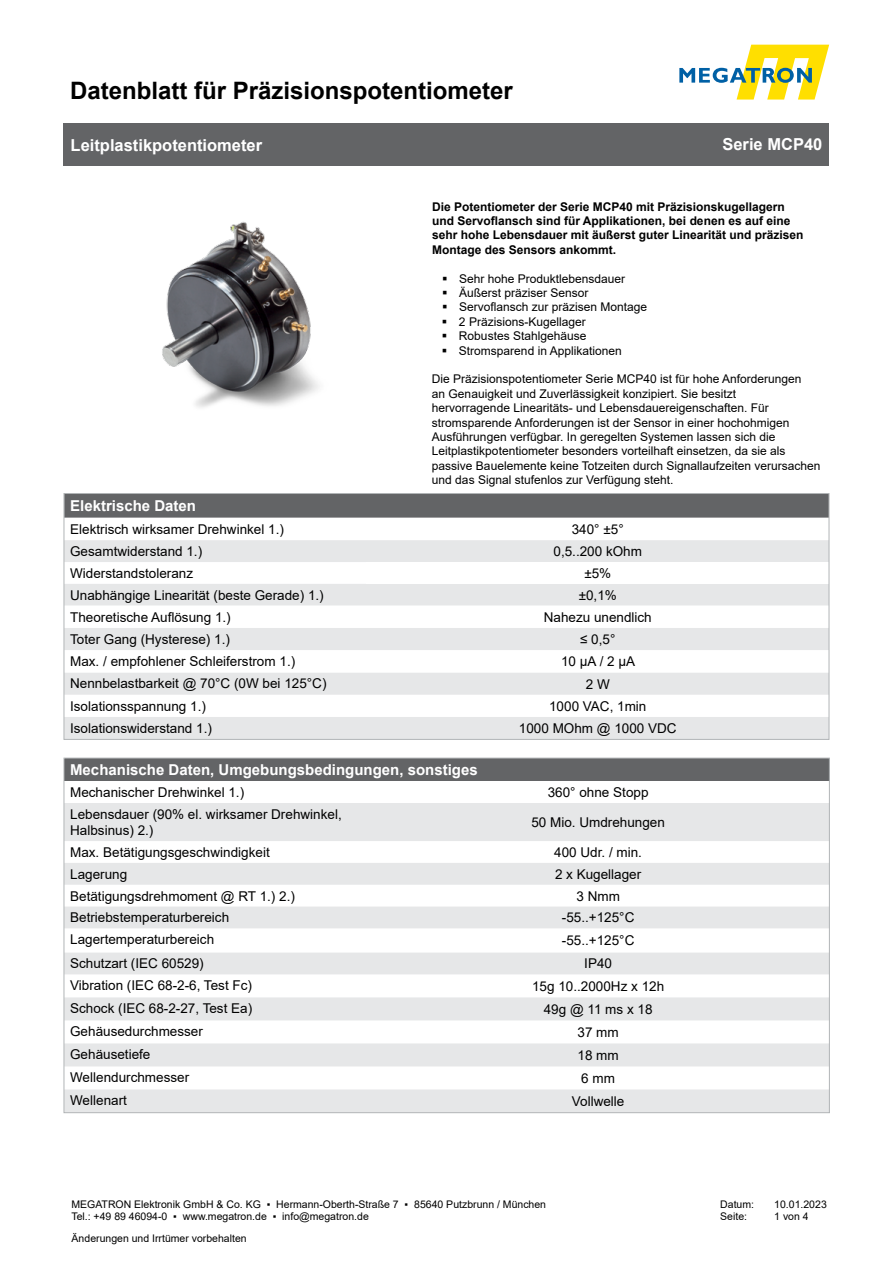
<style>
.page{position:relative;width:893px;height:1263px;background:#fff}
.page>*{position:absolute;margin:0;border:0;box-sizing:border-box;transform-origin:0 0}
.t1{font:700 24px "Arial";color:#000}
.t2{font:700 16.5px "Arial";color:#fff}
.t3{font:700 15px "Arial";color:#fff}
.t4{font:13.5px/16.2px "Arial";color:#000}
.t5{font:12px/14.4px "Arial";color:#000}
.t6{font:700 12px/14.4px "Arial";color:#000}
.t7{font:10.5px/12.6px "Arial";color:#000}
</style>
<div class="page">
<svg style="left:679px;top:45px;width:150px;height:55px"></svg>
<div style="left:64px;top:123px;width:765px;height:43px;background:#636466"></div>
<div style="left:66px;top:495px;width:761px;height:23px;background:#636466"></div>
<svg style="left:66px;top:540px;width:761px;height:197px;fill:#e6e7e8"></svg>
<div style="left:367px;top:562px;width:462px;height:22px;background:#fff"></div>
<svg style="left:66px;top:606px;width:761px;height:22px"></svg>
<svg style="left:66px;top:650px;width:761px;height:22px"></svg>
<div style="left:64px;top:493px;width:765px;height:246px;border:1px solid #b1b4b6"></div>
<div style="left:64px;top:758px;width:765px;height:23px;background:#636466"></div>
<svg style="left:66px;top:803px;width:762px;height:308px;fill:#e6e7e8"></svg>
<img style="left:162px;top:221px;width:157px;height:187px">
<h1 class="t1" style="left:70px;top:73px;width:444px">Datenblatt für Präzisionspotentiometer</h1>
<p class="t2" style="left:71px;top:133px;width:193px">Leitplastikpotentiometer</p>
<p class="t2" style="left:722px;top:133px;width:101px">Serie MCP40</p>
<p class="t6" style="left:432px;top:199px;width:373px">Die Potentiometer der Serie MCP40 mit Präzisionskugellagern und Servoflansch sind für Applikationen, bei denen es auf eine sehr hohe Lebensdauer mit äußerst guter Linearität und präzisen Montage des Sensors ankommt.</p>
<p class="t5" style="left:459px;top:271px;width:190px">Sehr hohe Produktlebensdauer<br>Äußerst präziser Sensor<br>Servoflansch zur präzisen Montage<br>2 Präzisions-Kugellager<br>Robustes Stahlgehäuse<br>Stromsparend in Applikationen</p>
<p class="t5" style="left:432px;top:372px;width:390px">Die Präzisionspotentiometer Serie MCP40 ist für hohe Anforderungen<br>an Genauigkeit und Zuverlässigkeit konzipiert. Sie besitzt<br>hervorragende Linearitäts- und Lebensdauereigenschaften. Für stromsparende Anforderungen ist der Sensor in einer hochohmigen Ausführungen verfügbar. In geregelten Systemen lassen sich die Leitplastikpotentiometer besonders vorteilhaft einsetzen, da sie als passive Bauelemente keine Totzeiten durch Signallaufzeiten verursachen und das Signal stufenlos zur Verfügung steht.</p>
<p class="t3" style="left:70px;top:495px;width:127px">Elektrische Daten</p>
<p class="t4" style="left:70px;top:521px;width:215px">Elektrisch wirksamer Drehwinkel 1.)</p>
<p class="t4" style="left:572px;top:521px;width:53px">340° ±5°</p>
<p class="t4" style="left:70px;top:543px;width:134px">Gesamtwiderstand 1.)</p>
<p class="t4" style="left:553px;top:543px;width:90px">0,5..200 kOhm</p>
<p class="t4" style="left:70px;top:565px;width:125px">Widerstandstoleranz</p>
<p class="t4" style="left:584px;top:565px;width:28px">±5%</p>
<p class="t4" style="left:70px;top:587px;width:255px">Unabhängige Linearität (beste Gerade) 1.)</p>
<p class="t4" style="left:579px;top:587px;width:40px">±0,1%</p>
<p class="t4" style="left:70px;top:609px;width:162px">Theoretische Auflösung 1.)</p>
<p class="t4" style="left:544px;top:609px;width:110px">Nahezu unendlich</p>
<p class="t4" style="left:70px;top:631px;width:161px">Toter Gang (Hysterese) 1.)</p>
<p class="t4" style="left:580px;top:631px;width:37px">≤ 0,5°</p>
<p class="t4" style="left:70px;top:653px;width:227px">Max. / empfohlener Schleiferstrom 1.)</p>
<p class="t4" style="left:561px;top:653px;width:76px">10 µA / 2 µA</p>
<p class="t4" style="left:70px;top:675px;width:258px">Nennbelastbarkeit @ 70°C (0W bei 125°C)</p>
<p class="t4" style="left:586px;top:675px;width:26px">2 W</p>
<p class="t4" style="left:70px;top:698px;width:137px">Isolationsspannung 1.)</p>
<p class="t4" style="left:549px;top:698px;width:99px">1000 VAC, 1min</p>
<p class="t4" style="left:70px;top:720px;width:143px">Isolationswiderstand 1.)</p>
<p class="t4" style="left:519px;top:720px;width:159px">1000 MOhm @ 1000 VDC</p>
<p class="t3" style="left:70px;top:759px;width:409px">Mechanische Daten, Umgebungsbedingungen, sonstiges</p>
<p class="t4" style="left:70px;top:784px;width:176px">Mechanischer Drehwinkel 1.)</p>
<p class="t4" style="left:548px;top:784px;width:102px">360° ohne Stopp</p>
<p class="t4" style="left:70px;top:806px;width:273px">Lebensdauer (90% el. wirksamer Drehwinkel,<br>Halbsinus) 2.)</p>
<p class="t4" style="left:531px;top:814px;width:135px">50 Mio. Umdrehungen</p>
<p class="t4" style="left:70px;top:844px;width:201px">Max. Betätigungsgeschwindigkeit</p>
<p class="t4" style="left:554px;top:844px;width:89px">400 Udr. / min.</p>
<p class="t4" style="left:70px;top:866px;width:59px">Lagerung</p>
<p class="t4" style="left:555px;top:866px;width:88px">2 x Kugellager</p>
<p class="t4" style="left:70px;top:888px;width:226px">Betätigungsdrehmoment @ RT 1.) 2.)</p>
<p class="t4" style="left:576px;top:888px;width:45px">3 Nmm</p>
<p class="t4" style="left:70px;top:909px;width:161px">Betriebstemperaturbereich</p>
<p class="t4" style="left:562px;top:909px;width:74px">-55..+125°C</p>
<p class="t4" style="left:70px;top:931px;width:146px">Lagertemperaturbereich</p>
<p class="t4" style="left:562px;top:932px;width:74px">-55..+125°C</p>
<p class="t4" style="left:70px;top:955px;width:135px">Schutzart (IEC 60529)</p>
<p class="t4" style="left:584px;top:955px;width:29px">IP40</p>
<p class="t4" style="left:70px;top:977px;width:183px">Vibration (IEC 68-2-6, Test Fc)</p>
<p class="t4" style="left:532px;top:978px;width:134px">15g 10..2000Hz x 12h</p>
<p class="t4" style="left:70px;top:1000px;width:184px">Schock (IEC 68-2-27, Test Ea)</p>
<p class="t4" style="left:544px;top:1001px;width:110px">49g @ 11 ms x 18</p>
<p class="t4" style="left:70px;top:1023px;width:134px">Gehäusedurchmesser</p>
<p class="t4" style="left:577px;top:1024px;width:43px">37 mm</p>
<p class="t4" style="left:70px;top:1046px;width:82px">Gehäusetiefe</p>
<p class="t4" style="left:577px;top:1047px;width:43px">18 mm</p>
<p class="t4" style="left:70px;top:1069px;width:121px">Wellendurchmesser</p>
<p class="t4" style="left:581px;top:1070px;width:35px">6 mm</p>
<p class="t4" style="left:70px;top:1092px;width:58px">Wellenart</p>
<p class="t4" style="left:572px;top:1093px;width:54px">Vollwelle</p>
<p class="t7" style="left:71px;top:1198px;width:476px">MEGATRON Elektronik GmbH &amp; Co. KG ▪ Hermann-Oberth-Straße 7 ▪ 85640 Putzbrunn / München<br>Tel.: +49 89 46094-0 ▪ www.megatron.de ▪ info@megatron.de</p>
<p class="t7" style="left:720px;top:1198px;width:35px">Datum:</p>
<p class="t7" style="left:774px;top:1198px;width:54px">10.01.2023</p>
<p class="t7" style="left:720px;top:1210px;width:28px">Seite:</p>
<p class="t7" style="left:774px;top:1210px;width:36px">1 von 4</p>
<p class="t7" style="left:72px;top:1232px;width:177px">Änderungen und Irrtümer vorbehalten</p>
</div>
